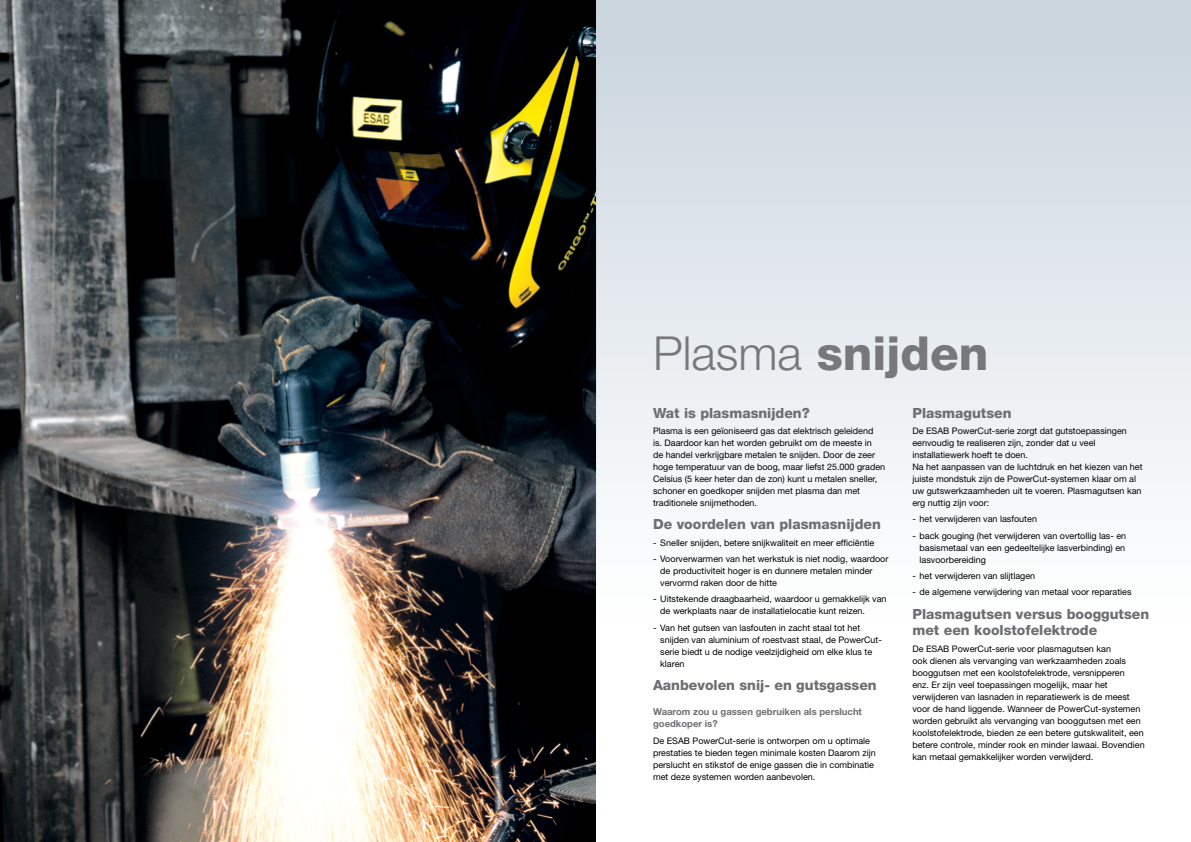
<style>
.page{position:relative;width:1191px;height:842px;background:#fff}
.page>*{position:absolute;margin:0;border:0;box-sizing:border-box;transform-origin:0 0}
.t1{font:800 47px "Helvetica Neue LT Std";color:#77787b}
.t2{font:800 14px/16.8px "Helvetica Neue LT Std";color:#6d6e71}
.t3{font:700 9.5px/11.4px "Helvetica Neue LT Std";color:#6d6e71}
.t4{font:9px/12px "Helvetica Neue LT Std";color:#000}
.s1{font-weight:300}
</style>
<div class="page">
<div style="left:595px;top:0;width:596px;height:842px;background:linear-gradient(to bottom,#cdd7e0,#fff)"></div>
<img style="left:0;top:0;width:595px;height:842px">
<h1 class="t1" style="left:653px;top:326px;width:337px"><span class="s1">Plasma</span> snijden</h1>
<h2 class="t2" style="left:912px;top:405px;width:101px">Plasmagutsen</h2>
<p class="t4" style="left:912px;top:425px;width:232px">De ESAB PowerCut-serie zorgt dat gutstoepassingen eenvoudig te realiseren zijn, zonder dat u veel installatiewerk hoeft te doen.<br>Na het aanpassen van de luchtdruk en het kiezen van het juiste mondstuk zijn de PowerCut-systemen klaar om al uw gutswerkzaamheden uit te voeren. Plasmagutsen kan erg nuttig zijn voor:</p>
<p class="t4" style="left:912px;top:513px;width:126px">- het verwijderen van lasfouten</p>
<p class="t4" style="left:919px;top:529px;width:208px;text-align:justify;text-indent:-7px">- back gouging (het verwijderen van overtollig las- en basismetaal van een gedeeltelijke lasverbinding) en lasvoorbereiding</p>
<p class="t4" style="left:912px;top:569px;width:124px">- het verwijderen van slijtlagen</p>
<p class="t4" style="left:912px;top:586px;width:221px">- de algemene verwijdering van metaal voor reparaties</p>
<h2 class="t2" style="left:912px;top:605px;width:238px">Plasmagutsen versus booggutsen met een koolstofelektrode</h2>
<p class="t4" style="left:912px;top:642px;width:234px">De ESAB PowerCut-serie voor plasmagutsen kan<br>ook dienen als vervanging van werkzaamheden zoals booggutsen met een koolstofelektrode, versnipperen<br>enz. Er zijn veel toepassingen mogelijk, maar het verwijderen van lasnaden in reparatiewerk is de meest voor de hand liggende. Wanneer de PowerCut-systemen worden gebruikt als vervanging van booggutsen met een koolstofelektrode, bieden ze een betere gutskwaliteit, een betere controle, minder rook en minder lawaai. Bovendien kan metaal gemakkelijker worden verwijderd.</p>
<h2 class="t2" style="left:653px;top:405px;width:158px">Wat is plasmasnijden?</h2>
<p class="t4" style="left:653px;top:425px;width:234px">Plasma is een geïoniseerd gas dat elektrisch geleidend<br>is. Daardoor kan het worden gebruikt om de meeste in<br>de handel verkrijgbare metalen te snijden. Door de zeer hoge temperatuur van de boog, maar liefst 25.000 graden Celsius (5 keer heter dan de zon) kunt u metalen sneller, schoner en goedkoper snijden met plasma dan met traditionele snijmethoden.</p>
<h2 class="t2" style="left:653px;top:516px;width:229px">De voordelen van plasmasnijden</h2>
<p class="t4" style="left:653px;top:536px;width:223px">- Sneller snijden, betere snijkwaliteit en meer efficiëntie</p>
<p class="t4" style="left:660px;top:552px;width:230px;text-indent:-7px">- Voorverwarmen van het werkstuk is niet nodig, waardoor de productiviteit hoger is en dunnere metalen minder vervormd raken door de hitte</p>
<p class="t4" style="left:660px;top:593px;width:228px;text-indent:-7px">- Uitstekende draagbaarheid, waardoor u gemakkelijk van de werkplaats naar de installatielocatie kunt reizen.</p>
<p class="t4" style="left:660px;top:621px;width:223px;text-indent:-7px">- Van het gutsen van lasfouten in zacht staal tot het snijden van aluminium of roestvast staal, de PowerCut&shy;serie biedt u de nodige veelzijdigheid om elke klus te klaren</p>
<h2 class="t2" style="left:653px;top:676px;width:225px">Aanbevolen snij- en gutsgassen</h2>
<p class="t3" style="left:653px;top:706px;width:210px">Waarom zou u gassen gebruiken als perslucht goedkoper is?</p>
<p class="t4" style="left:653px;top:734px;width:224px">De ESAB PowerCut-serie is ontworpen om u optimale prestaties te bieden tegen minimale kosten Daarom zijn perslucht en stikstof de enige gassen die in combinatie met deze systemen worden aanbevolen.</p>
</div>
